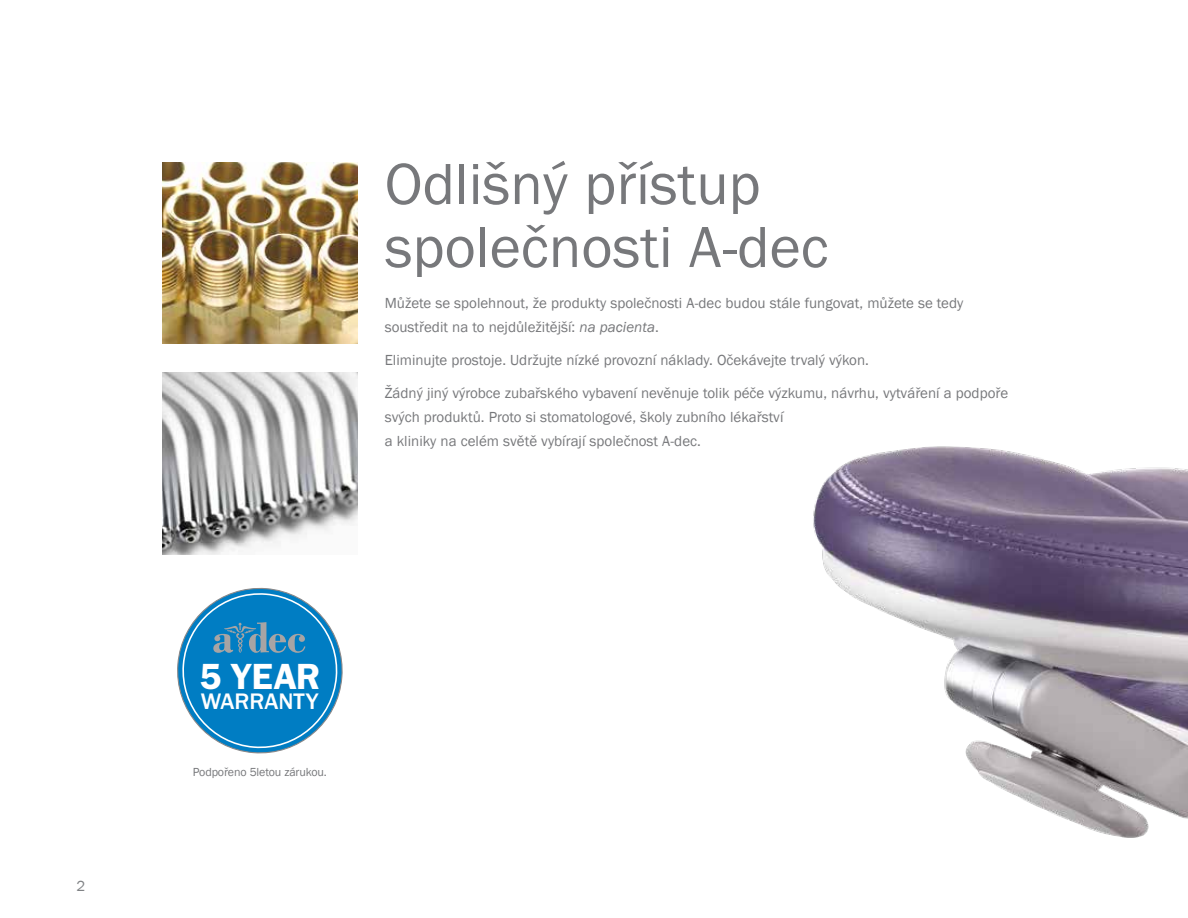
<style>
.page{position:relative;width:1188px;height:918px;background:#fff}
.page>*{position:absolute;margin:0;border:0;box-sizing:border-box;transform-origin:0 0}
.t1{font:60px/63px "Franklin Gothic";color:#77787b}
.t2{font:600 37.65px "Franklin Gothic";color:#fff}
.t3{font:500 23.25px "Franklin Gothic";color:#fff}
.t4{font:15px/24px "Franklin Gothic";color:#77787b}
.t5{font:15px "Franklin Gothic";color:#808285}
.t6{font:12px "Franklin Gothic";letter-spacing:-.01em;color:#77787b}
.s1{font-style:italic}
</style>
<div class="page">
<img style="left:813px;top:446px;width:375px;height:392px">
<img style="left:162px;top:373px;width:196px;height:181px">
<img style="left:162px;top:162px;width:196px;height:181px">
<svg style="left:177px;top:587px;width:166px;height:167px"></svg>
<p class="t5" style="left:77px;top:877px;width:10px">2</p>
<h1 class="t1" style="left:385px;top:154px;width:446px">Odlišný přístup společnosti A-dec</h1>
<p class="t4" style="left:385px;top:291px;width:580px">Můžete se spolehnout, že produkty společnosti A-dec budou stále fungovat, můžete se tedy soustředit na to nejdůležitější: <span class="s1">na pacienta</span>.</p>
<p class="t4" style="left:385px;top:348px;width:486px">Eliminujte prostoje. Udržujte nízké provozní náklady. Očekávejte trvalý výkon.</p>
<p class="t4" style="left:385px;top:381px;width:625px">Žádný jiný výrobce zubařského vybavení nevěnuje tolik péče výzkumu, návrhu, vytváření a podpoře svých produktů. Proto si stomatologové, školy zubního lékařství<br>a kliniky na celém světě vybírají společnost A-dec.</p>
<h2 class="t2" style="left:200px;top:653px;width:122px">5 YEAR</h2>
<h3 class="t3" style="left:201px;top:687px;width:119px">WARRANTY</h3>
<p class="t6" style="left:193px;top:765px;width:136px">Podpořeno 5letou zárukou.</p>
</div>
